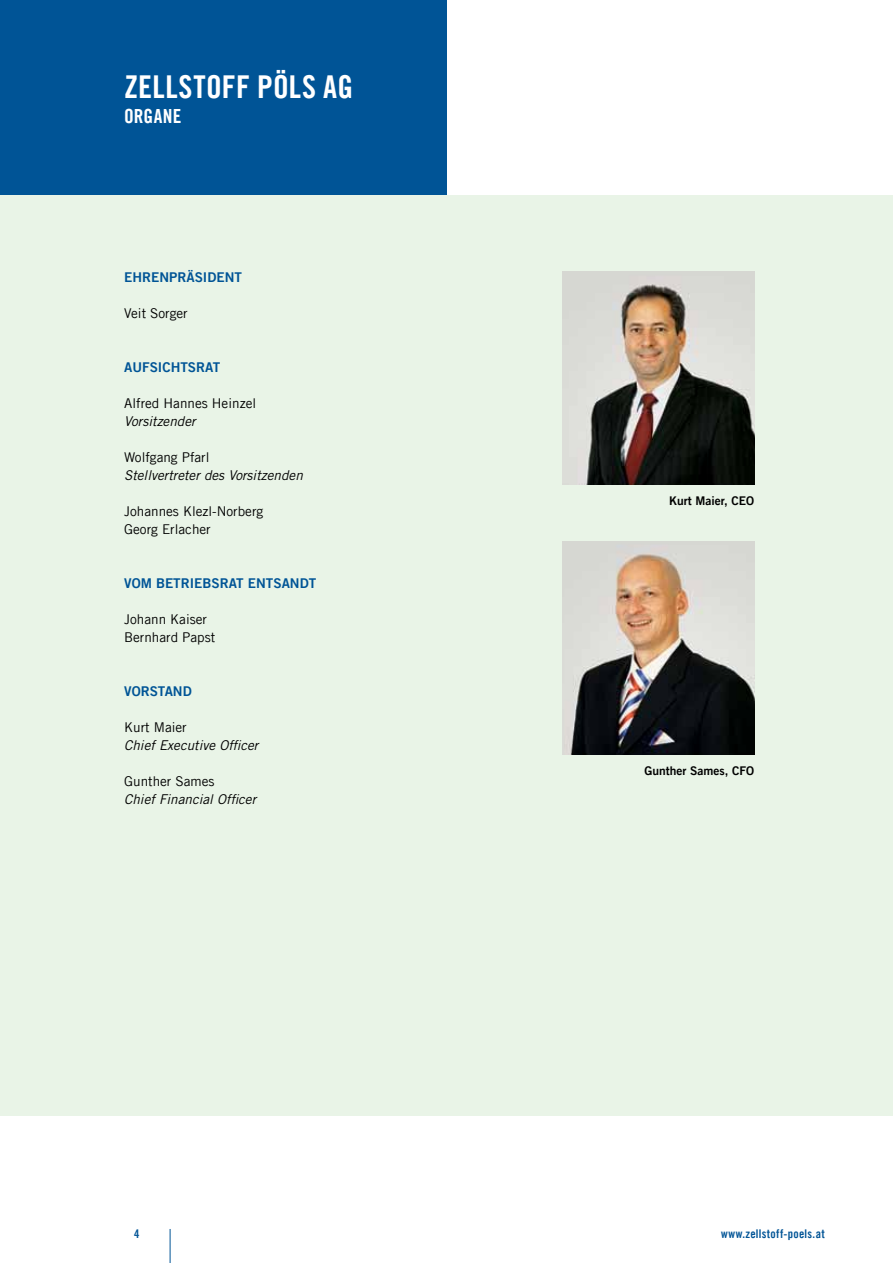
<style>
.page{position:relative;width:893px;height:1263px;background:#fff}
.page>*{position:absolute;margin:0;border:0;box-sizing:border-box;transform-origin:0 0}
.t1{font:31.5px "Trade Gothic LT Com Bd Cn 20";letter-spacing:.01em;color:#fff}
.t2{font:19.5px "Trade Gothic LT Com Bd Cn 20";color:#fff}
.t3{font:13.5px/18px "Trade Gothic LT Com";color:#000}
.t4{font:italic 13.5px "Trade Gothic LT Com";color:#000}
.t5{font:13.5px "Trade Gothic LT Com Bd 2";color:#005496}
.t6{font:12px "Trade Gothic LT Com Bd 2";color:#000}
.t7{font:12px "Trade Gothic LT Com Bd Cn 20";letter-spacing:.025em;color:#005496}
</style>
<div class="page">
<div style="left:0;top:0;width:446px;height:196px;background:#005496"></div>
<div style="left:0;top:196px;width:893px;height:920px;background:#e9f4e7"></div>
<hr style="left:170px;top:1229px;width:1px;height:34px;background:#005496">
<img style="left:563px;top:272px;width:191px;height:212px">
<img style="left:563px;top:542px;width:191px;height:212px">
<h1 class="t1" style="left:124px;top:67px;width:230px">Zellstoff Pöls AG</h1>
<h2 class="t2" style="left:124px;top:104px;width:11px">ORga</h2>
<h2 class="t2" style="left:163px;top:104px;width:20px">ne</h2>
<p class="t5" style="left:124px;top:268px;width:119px">EHRENPRÄSIDENT</p>
<p class="t3" style="left:124px;top:304px;width:65px">Veit Sorger</p>
<p class="t5" style="left:124px;top:358px;width:27px">AUFSICHTSRAT</p>
<p class="t3" style="left:124px;top:394px;width:133px">Alfred Hannes Heinzel</p>
<p class="t4" style="left:124px;top:413px;width:73px">Vorsitzender</p>
<p class="t3" style="left:124px;top:448px;width:87px">Wolfgang Pfarl</p>
<p class="t4" style="left:124px;top:467px;width:180px">Stellvertreter des Vorsitzenden</p>
<p class="t3" style="left:124px;top:502px;width:141px">Johannes Klezl-Norberg<br>Georg Erlacher</p>
<p class="t5" style="left:124px;top:574px;width:50px">VOM BETRIEBSRAT</p>
<p class="t5" style="left:248px;top:574px;width:10px">ENTSANDT</p>
<p class="t3" style="left:124px;top:610px;width:93px">Johann Kaiser<br>Bernhard Papst</p>
<p class="t5" style="left:124px;top:682px;width:17px">VORSTAND</p>
<p class="t3" style="left:124px;top:718px;width:64px">Kurt Maier</p>
<p class="t4" style="left:124px;top:737px;width:136px">Chief Executive Officer</p>
<p class="t3" style="left:124px;top:772px;width:92px">Gunther Sames</p>
<p class="t4" style="left:124px;top:791px;width:134px">Chief Financial Officer</p>
<p class="t6" style="left:669px;top:493px;width:86px">KURT MAIER, CEO</p>
<p class="t6" style="left:644px;top:763px;width:111px">GUNTHER SAMES, CFO</p>
<p class="t7" style="left:134px;top:1226px;width:7px">4</p>
<p class="t7" style="left:721px;top:1226px;width:105px">www.zellstoff-poels.at</p>
</div>
